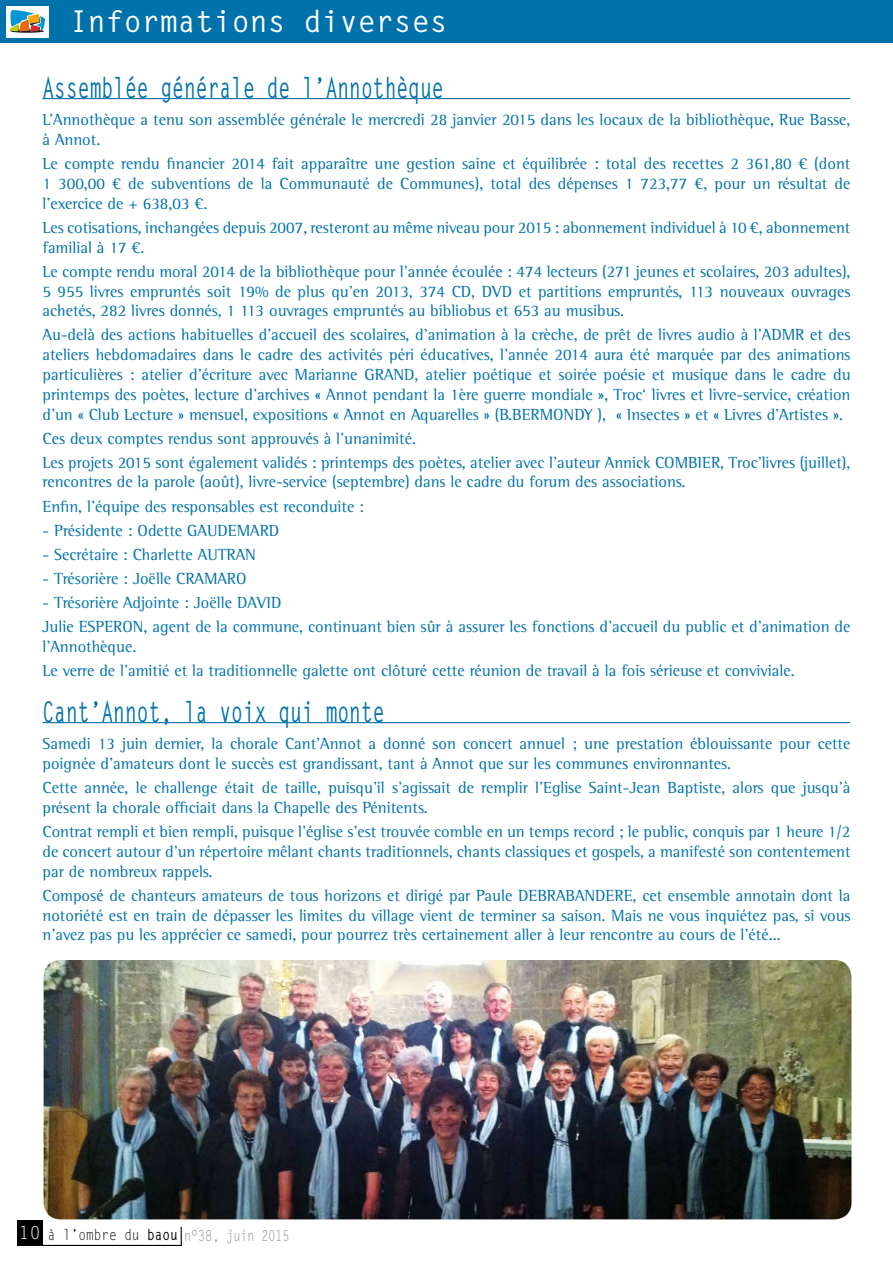
<style>
.page{position:relative;width:893px;height:1263px;background:#fff}
.page>*{position:absolute;margin:0;border:0;box-sizing:border-box;transform-origin:0 0}
.t1{font:700 30px "Letter Gothic Std";color:#fff}
.t2{font:700 28.5px "Letter Gothic Std";color:#0072ab;scale:.69 1}
.t3{font:16.5px/19.8px "Rotis Semi Serif Std";color:#0072ab}
.t4{font:15px "Letter Gothic Std";color:#87888a;scale:.78 1}
.s1{font-size:18px;color:#fff}
.s2{color:#000}
.s3{font-weight:700;color:#000}
</style>
<div class="page">
<div style="left:17px;top:1220px;width:26px;height:25px;background:#000"></div>
<hr style="left:17px;top:1245px;width:165px;height:1px;background:#000">
<svg style="left:181px;top:1227px;width:1px;height:18px"></svg>
<div style="left:0;top:0;width:893px;height:43px;background:#0072ab"></div>
<div style="left:6px;top:6px;width:43px;height:32px;background:#fff"></div>
<svg style="left:10px;top:10px;width:35px;height:23px"></svg>
<hr style="left:43px;top:98px;width:807px;height:1px;background:#0072ab">
<hr style="left:43px;top:722px;width:807px;height:1px;background:#0072ab">
<img style="left:44px;top:960px;width:807px;height:259px">
<h1 class="t1" style="left:70px;top:3px;width:380px">Informations diverses</h1>
<h2 class="t2" style="left:43px;top:70px;width:583px">Assemblée générale de l’Annothèque</h2>
<p class="t3" style="left:43px;top:110px;width:809px">L’Annothèque a tenu son assemblée générale le mercredi 28 janvier 2015 dans les locaux de la bibliothèque, Rue Basse, à Annot.</p>
<p class="t3" style="left:43px;top:154px;width:809px;text-align:justify">Le compte rendu financier 2014 fait apparaître une gestion saine et équilibrée : total des recettes 2 361,80 € (dont 1 300,00 € de subventions de la Communauté de Communes), total des dépenses 1 723,77 €, pour un résultat de l’exercice de + 638,03 €.</p>
<p class="t3" style="left:43px;top:217px;width:809px">Les cotisations, inchangées depuis 2007, resteront au même niveau pour 2015 : abonnement individuel à 10 €, abonnement familial à 17 €.</p>
<p class="t3" style="left:43px;top:261px;width:809px;text-align:justify">Le compte rendu moral 2014 de la bibliothèque pour l’année écoulée : 474 lecteurs (271 jeunes et scolaires, 203 adultes), 5 955 livres empruntés soit 19% de plus qu’en 2013, 374 CD, DVD et partitions empruntés, 113 nouveaux ouvrages achetés, 282 livres donnés, 1 113 ouvrages empruntés au bibliobus et 653 au musibus.</p>
<p class="t3" style="left:43px;top:325px;width:809px;text-align:justify">Au-delà des actions habituelles d’accueil des scolaires, d’animation à la crèche, de prêt de livres audio à l’ADMR et des ateliers hebdomadaires dans le cadre des activités péri éducatives, l’année 2014 aura été marquée par des animations particulières : atelier d’écriture avec Marianne GRAND, atelier poétique et soirée poésie et musique dans le cadre du printemps des poètes, lecture d’archives « Annot pendant la 1ère guerre mondiale », Troc‘ livres et livre-service, création d’un « Club Lecture » mensuel, expositions « Annot en Aquarelles » (B.BERMONDY ), « Insectes » et « Livres d’Artistes ».</p>
<p class="t3" style="left:43px;top:426px;width:809px;line-height:24px">Ces deux comptes rendus sont approuvés à l’unanimité.<br>Les projets 2015 sont également validés : printemps des poètes, atelier avec l’auteur Annick COMBIER, Troc’livres (juillet),</p>
<p class="t3" style="left:43px;top:470px;width:644px;line-height:24px">rencontres de la parole (août), livre-service (septembre) dans le cadre du forum des associations.<br>Enfin, l’équipe des responsables est reconduite :</p>
<p class="t3" style="left:43px;top:520px;width:238px">- Présidente : Odette GAUDEMARD</p>
<p class="t3" style="left:43px;top:544px;width:215px">- Secrétaire : Charlette AUTRAN</p>
<p class="t3" style="left:43px;top:568px;width:206px">- Trésorière : Joëlle CRAMARO</p>
<p class="t3" style="left:43px;top:590px;width:809px;line-height:24px">- Trésorière Adjointe : Joëlle DAVID<br>Julie ESPERON, agent de la commune, continuant bien sûr à assurer les fonctions d’accueil du public et d’animation de</p>
<p class="t3" style="left:43px;top:634px;width:754px;line-height:24px">l’Annothèque.<br>Le verre de l’amitié et la traditionnelle galette ont clôturé cette réunion de travail à la fois sérieuse et conviviale.</p>
<h2 class="t2" style="left:43px;top:694px;width:497px">Cant’Annot, la voix qui monte</h2>
<p class="t3" style="left:43px;top:734px;width:809px">Samedi 13 juin dernier, la chorale Cant’Annot a donné son concert annuel ; une prestation éblouissante pour cette poignée d’amateurs dont le succès est grandissant, tant à Annot que sur les communes environnantes.</p>
<p class="t3" style="left:43px;top:778px;width:809px">Cette année, le challenge était de taille, puisqu’il s’agissait de remplir l’Eglise Saint-Jean Baptiste, alors que jusqu’à présent la chorale officiait dans la Chapelle des Pénitents.</p>
<p class="t3" style="left:43px;top:821px;width:809px;text-align:justify">Contrat rempli et bien rempli, puisque l’église s’est trouvée comble en un temps record ; le public, conquis par 1 heure 1/2 de concert autour d’un répertoire mêlant chants traditionnels, chants classiques et gospels, a manifesté son contentement par de nombreux rappels.</p>
<p class="t3" style="left:43px;top:885px;width:809px;text-align:justify">Composé de chanteurs amateurs de tous horizons et dirigé par Paule DEBRABANDERE, cet ensemble annotain dont la notoriété est en train de dépasser les limites du village vient de terminer sa saison. Mais ne vous inquiétez pas, si vous n’avez pas pu les apprécier ce samedi, pour pourrez très certainement aller à leur rencontre au cours de l’été...</p>
<p class="t4" style="left:19px;top:1227px;width:348px"><span class="s1">10</span> <span class="s2">à l’ombre du</span> <span class="s3">baou</span> n°38, juin 2015</p>
</div>
